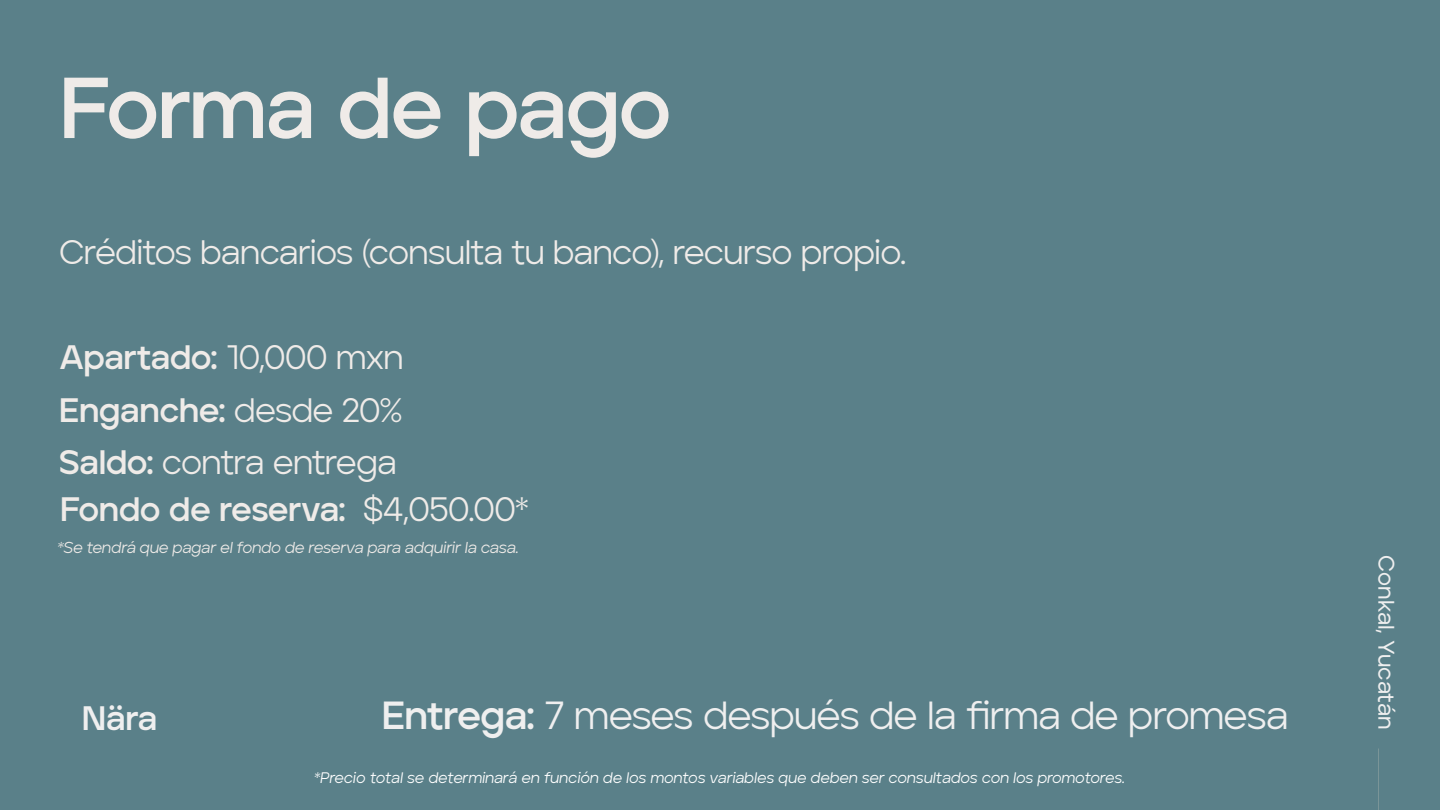
<style>
.page{position:relative;width:1440px;height:810px;background:#5a8089}
.page>*{position:absolute;margin:0;border:0;box-sizing:border-box;transform-origin:0 0}
.t1{font:700 86.25px "Aventa";letter-spacing:-.025em;color:#efebe8}
.t2{font:39.08px "Aventa";letter-spacing:-.02em;color:#efefef}
.t3{font:33.75px/52.5px "Aventa";letter-spacing:-.025em;color:#efebe8;text-align:justify}
.t4{font:700 33.75px "Aventa";letter-spacing:-.02em;color:#efebe8}
.t5{font:700 33.75px "Aventa";color:#efefef}
.t6{font:500 22.5px "Aventa";letter-spacing:-.005em;color:#efefef}
.t7{font:15.75px "Aventa Itallic";letter-spacing:-.01em;color:#efebe8}
.t8{font:15.15px "Aventa Itallic";letter-spacing:-.005em;color:#fff}
.s1{font-weight:700}
.s2{font-weight:400}
</style>
<div class="page">
<h1 class="t1" style="left:59px;top:55px;width:614px">Forma de pago</h1>
<p class="t3" style="left:59px;top:226px;width:848px">Créditos bancarios (consulta tu banco), recurso propio.</p>
<p class="t3" style="left:59px;top:331px;width:346px"><span class="s1">Apartado:</span> 10,000 mxn <span class="s1">Enganche:</span> desde 20% <span class="s1">Saldo:</span> contra entrega</p>
<p class="t4" style="left:60px;top:488px;width:471px">Fondo de reserva: <span class="s2">$4,050.00*</span></p>
<p class="t7" style="left:58px;top:537px;width:463px">*Se tendrá que pagar el fondo de reserva para adquirir la casa.</p>
<p class="t5" style="left:82px;top:698px;width:77px">Nära</p>
<p class="t2" style="left:382px;top:691px;width:908px"><span class="s1">Entrega:</span> 7 meses después de la firma de promesa</p>
<p class="t8" style="left:314px;top:768px;width:813px">*Precio total se determinará en función de los montos variables que deben ser consultados con los promotores.</p>
<p class="t6" style="left:1400px;top:555px;width:176px;rotate:90deg">Conkal, Yucatán</p>
</div>
